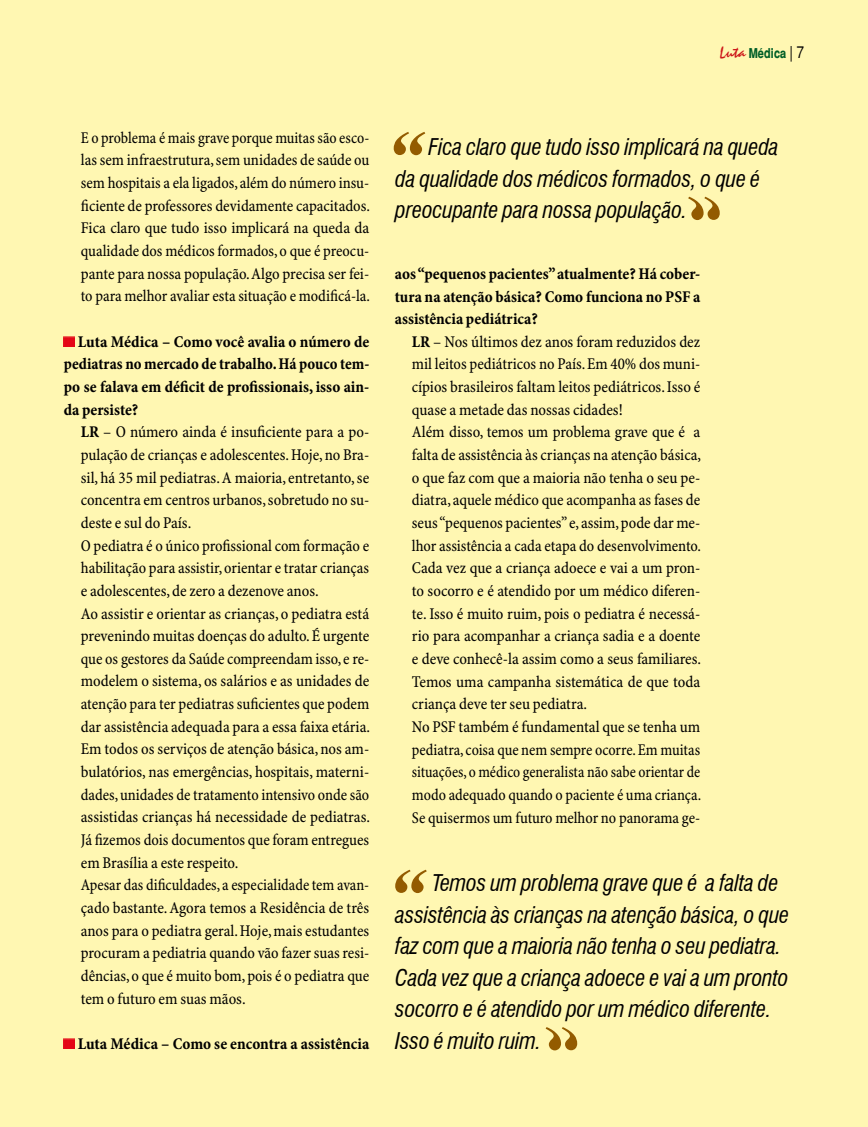
<style>
.page{position:relative;width:868px;height:1127px;background:#fff}
.page>*{position:absolute;margin:0;border:0;box-sizing:border-box;transform-origin:0 0}
.t1{font:italic 700 75px "Times New Roman";color:#935b00}
.t2{font:italic condensed 22.5px/31.5px "Swiss 721 BT";letter-spacing:-.01em;color:#000}
.t3{font:16.5px/22.6px "Minion Pro Cn Capt";color:#000}
.t4{font:16.5px/22.6px "Minion Pro Cn Capt";color:#000;text-align:justify;scale:.93 1}
.t5{font:16.5px/22.6px "Minion Pro Bold Cn Capt";color:#000;text-align:justify}
.t6{font:700 13.5px "Switzerland Narrow";color:#005e27}
.s1{font-family:"Staccato 222 BT";font-weight:400;font-size:16.5px;color:#cd171a}
.s2{font-family:"Switzerland Narrow Plain";font-weight:400;font-size:16.5px;color:#000}
.s3{font-family:"Minion Pro Bold Cn Capt"}
</style>
<div class="page">
<div style="left:0;top:0;width:867px;height:1127px;background:#fff7b2"></div>
<svg style="left:64px;top:336px;width:10px;height:11px"></svg>
<svg style="left:64px;top:1038px;width:10px;height:11px"></svg>
<p class="t6" style="left:719px;top:45px;width:86px"><span class="s1">Luta</span> Médica <span class="s2">| 7</span></p>
<p class="t4" style="left:81px;top:127px;width:312px">E o problema é mais grave porque muitas são esco&shy;las sem infraestrutura, sem unidades de saúde ou sem hospitais a ela ligados, além do número insu&shy;ficiente de professores devidamente capacitados.<br>Fica claro que tudo isso implicará na queda da qualidade dos médicos formados, o que é preocu&shy;pante para nossa população. Algo precisa ser fei&shy;to para melhor avaliar esta situação e modificá-la.</p>
<p class="t5" style="left:64px;top:331px;width:307px;text-indent:14px">Luta Médica – Como você avalia o número de pediatras no mercado de trabalho. Há pouco tem&shy;po se falava em déficit de profissionais, isso ain&shy;da persiste?</p>
<p class="t3" style="left:81px;top:421px;width:291px"><span class="s3">LR</span> – O número ainda é insuficiente para a po&shy;pulação de crianças e adolescentes. Hoje, no Bra&shy;sil, há 35 mil pediatras. A maioria, entretanto, se concentra em centros urbanos, sobretudo no su&shy;deste e sul do País.<br>O pediatra é o único profissional com formação e habilitação para assistir, orientar e tratar crianças e adolescentes, de zero a dezenove anos.<br>Ao assistir e orientar as crianças, o pediatra está prevenindo muitas doenças do adulto. É urgente que os gestores da Saúde compreendam isso, e re&shy;modelem o sistema, os salários e as unidades de atenção para ter pediatras suficientes que podem dar assistência adequada para a essa faixa etária.<br>Em todos os serviços de atenção básica, nos am&shy;bulatórios, nas emergências, hospitais, materni&shy;dades, unidades de tratamento intensivo onde são assistidas crianças há necessidade de pediatras.<br>Já fizemos dois documentos que foram entregues em Brasília a este respeito.<br>Apesar das dificuldades, a especialidade tem avan&shy;çado bastante. Agora temos a Residência de três anos para o pediatra geral. Hoje, mais estudantes procuram a pediatria quando vão fazer suas resi&shy;dências, o que é muito bom, pois é o pediatra que tem o futuro em suas mãos.</p>
<p class="t5" style="left:78px;top:1033px;width:293px">Luta Médica – Como se encontra a assistência</p>
<h1 class="t1" style="left:385px;top:105px;width:39px">“</h1>
<h2 class="t2" style="left:395px;top:131px;width:385px;text-indent:33px">Fica claro que tudo isso implicará na queda da qualidade dos médicos formados, o que é preocupante para nossa população.</h2>
<p class="t5" style="left:395px;top:263px;width:307px">aos “pequenos pacientes” atualmente? Há cober&shy;tura na atenção básica? Como funciona no PSF a assistência pediátrica?</p>
<p class="t3" style="left:412px;top:331px;width:291px"><span class="s3">LR</span> – Nos últimos dez anos foram reduzidos dez mil leitos pediátricos no País. Em 40% dos muni&shy;cípios brasileiros faltam leitos pediátricos. Isso é quase a metade das nossas cidades!<br>Além disso, temos um problema grave que é a falta de assistência às crianças na atenção básica, o que faz com que a maioria não tenha o seu pe&shy;diatra, aquele médico que acompanha as fases de seus “pequenos pacientes” e, assim, pode dar me&shy;lhor assistência a cada etapa do desenvolvimento.<br>Cada vez que a criança adoece e vai a um pron&shy;to socorro e é atendido por um médico diferen&shy;te. Isso é muito ruim, pois o pediatra é necessá&shy;rio para acompanhar a criança sadia e a doente e deve conhecê-la assim como a seus familiares.<br>Temos uma campanha sistemática de que toda criança deve ter seu pediatra.<br>No PSF também é fundamental que se tenha um pediatra, coisa que nem sempre ocorre. Em muitas situações, o médico generalista não sabe orientar de modo adequado quando o paciente é uma criança.<br>Se quisermos um futuro melhor no panorama ge-</p>
<h1 class="t1" style="left:386px;top:843px;width:39px">“</h1>
<p class="t2" style="left:395px;top:867px;width:395px;text-indent:38px">Temos um problema grave que é a falta de assistência às crianças na atenção básica, o que faz com que a maioria não tenha o seu pediatra.<br>Cada vez que a criança adoece e vai a um pronto socorro e é atendido por um médico diferente.<br>Isso é muito ruim.</p>
</div>
